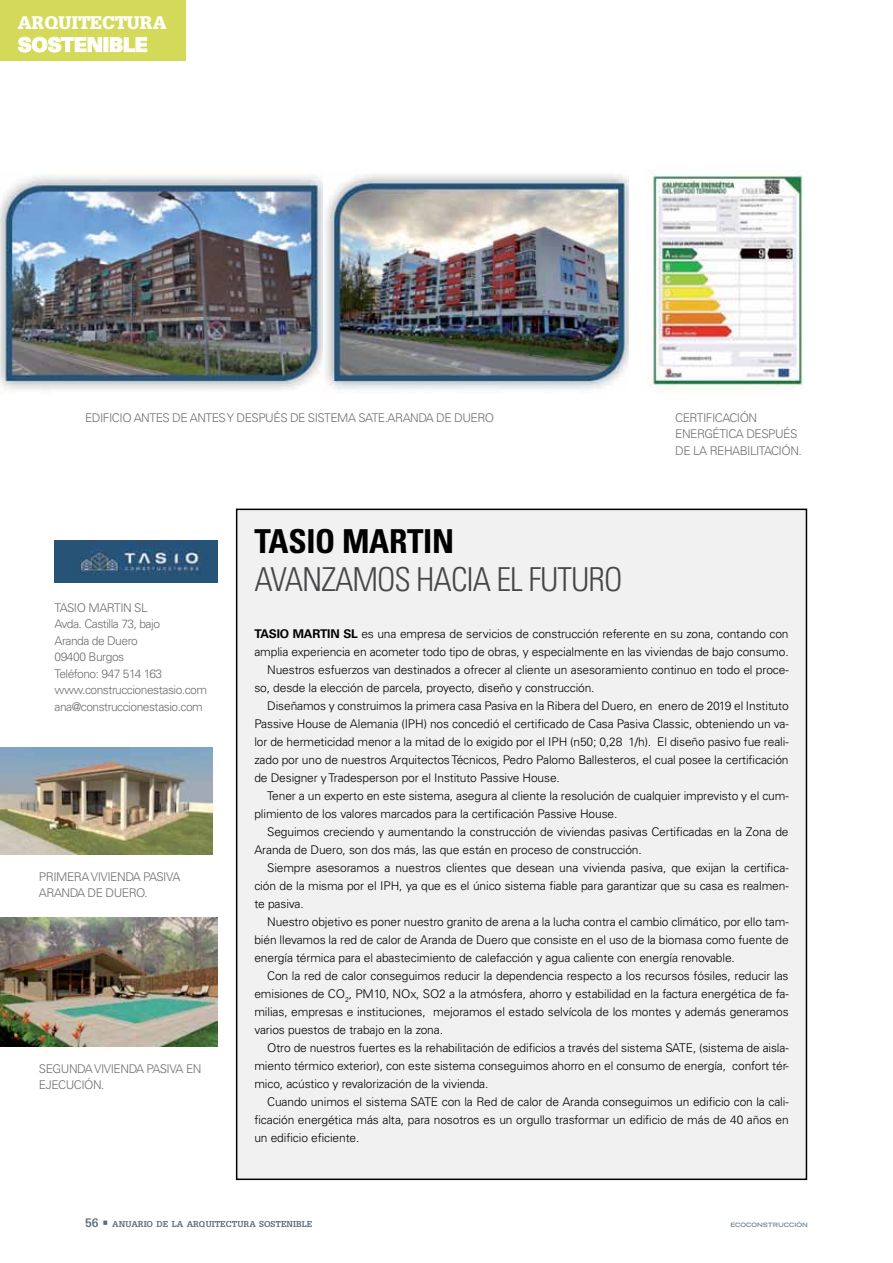
<style>
.page{position:relative;width:893px;height:1263px;background:#fff}
.page>*{position:absolute;margin:0;border:0;box-sizing:border-box;transform-origin:0 0}
.t1{font:300 condensed 33px "Univers";letter-spacing:-.03em;color:#464547}
.t2{font:700 condensed 33px "Univers";letter-spacing:-.01em;color:#000}
.t3{font:900 19.5px "Univers";letter-spacing:-.01em;color:#fff}
.t4{font:900 17.85px "Glypha";color:#fff}
.t5{font:300 12px "Univers";letter-spacing:-.01em;color:#000}
.t6{font:300 12px/16.5px "Univers";letter-spacing:-.04em;color:#6d6e71}
.t7{font:700 12px "Univers";color:#000}
.t8{font:700 8.4px "Glypha";color:#5c6f7c}
.t9{font:700 expanded 6px "Trade Gothic LT";color:#768894}
.s1{font-weight:700}
.s2{font-size:12px}
</style>
<div class="page">
<div style="left:237px;top:509px;width:569px;height:670px;background:#f1f1f2"></div>
<img style="left:55px;top:540px;width:163px;height:43px">
<div style="left:0;top:0;width:185px;height:61px;background:#d3da59"></div>
<svg style="left:18px;top:36px;width:84px;height:17px"></svg>
<svg style="left:110px;top:37px;width:38px;height:15px"></svg>
<img style="left:0;top:170px;width:629px;height:224px">
<img style="left:648px;top:169px;width:156px;height:225px">
<img style="left:0;top:748px;width:213px;height:106px">
<img style="left:0;top:917px;width:218px;height:129px">
<h3 class="t4" style="left:18px;top:12px;width:150px">ARQUITECTURA</h3>
<h2 class="t3" style="left:18px;top:32px;width:132px">SOSTENIBLE</h2>
<p class="t6" style="left:85px;top:409px;width:7px">edificio</p>
<p class="t6" style="left:134px;top:409px;width:9px">antes</p>
<p class="t6" style="left:172px;top:409px;width:33px">de Antes</p>
<p class="t6" style="left:227px;top:409px;width:18px">y desp</p>
<p class="t6" style="left:265px;top:409px;width:58px">ués de Sistema</p>
<p class="t6" style="left:359px;top:409px;width:46px">SATE.Aranda</p>
<p class="t6" style="left:436px;top:409px;width:43px">de Duero</p>
<p class="t6" style="left:675px;top:409px;width:15px">Certificaci</p>
<p class="t6" style="left:740px;top:409px;width:17px">ón</p>
<p class="t6" style="left:675px;top:426px;width:9px">energ</p>
<p class="t6" style="left:712px;top:426px;width:14px">ética</p>
<p class="t6" style="left:746px;top:426px;width:8px">desp</p>
<p class="t6" style="left:775px;top:426px;width:22px">ués</p>
<p class="t6" style="left:675px;top:442px;width:64px">de larehabilitaci</p>
<p class="t6" style="left:781px;top:442px;width:22px">ón.</p>
<p class="t6" style="left:55px;top:599px;width:154px">TASIO MARTIN SL<br>Avda. Castilla 73, bajo<br>Aranda de Duero<br>09400 Burgos<br>Teléfono: 947 514 163 www.construccionestasio.com ana@construccionestasio.com</p>
<p class="t6" style="left:39px;top:868px;width:15px">Primera</p>
<p class="t6" style="left:91px;top:868px;width:24px">vivienda</p>
<p class="t6" style="left:143px;top:868px;width:7px">pasi</p>
<p class="t6" style="left:166px;top:868px;width:14px">va</p>
<p class="t6" style="left:39px;top:884px;width:17px">Aranda</p>
<p class="t6" style="left:88px;top:884px;width:43px">de Duero</p>
<p class="t6" style="left:145px;top:884px;width:5px">.</p>
<p class="t6" style="left:39px;top:1060px;width:8px">seg</p>
<p class="t6" style="left:61px;top:1060px;width:17px">unda</p>
<p class="t6" style="left:94px;top:1060px;width:24px">vivienda</p>
<p class="t6" style="left:147px;top:1060px;width:7px">pasi</p>
<p class="t6" style="left:169px;top:1060px;width:25px">va en</p>
<p class="t6" style="left:39px;top:1076px;width:67px">ejecución.</p>
<h1 class="t2" style="left:254px;top:521px;width:201px">TASIO MARTIN</h1>
<h1 class="t1" style="left:254px;top:559px;width:370px">AVANZAMOS HACIA EL FUTURO</h1>
<p class="t7" style="left:254px;top:627px;width:8px">TASIO</p>
<p class="t7" style="left:293px;top:627px;width:9px">MARTIN</p>
<p class="t5" style="left:343px;top:626px;width:447px"><span class="s1">SL</span> es una empresa de servicios de construcción referente en su zona, contando con</p>
<p class="t5" style="left:254px;top:644px;width:536px">amplia experiencia en acometer todo tipo de obras, y especialmente en las viviendas de bajo consumo.</p>
<p class="t5" style="left:267px;top:662px;width:523px">Nuestros esfuerzos van destinados a ofrecer al cliente un asesoramiento continuo en todo el proce-</p>
<p class="t5" style="left:254px;top:680px;width:342px">so, desde la elección de parcela, proyecto, diseño y construcción.</p>
<p class="t5" style="left:267px;top:698px;width:523px">Diseñamos y construimos la primera casa Pasiva en la Ribera del Duero, en enero de 2019 el Instituto</p>
<p class="t5" style="left:254px;top:716px;width:536px">Passive House de Alemania (IPH) nos concedió el certificado de Casa Pasiva Classic, obteniendo un va-</p>
<p class="t5" style="left:254px;top:734px;width:536px">lor de hermeticidad menor a la mitad de lo exigido por el IPH (n50; 0,28 1/h). El diseño pasivo fue reali-</p>
<p class="t5" style="left:254px;top:752px;width:536px">zado por uno de nuestros Arquitectos Técnicos, Pedro Palomo Ballesteros, el cual posee la certificación</p>
<p class="t5" style="left:254px;top:770px;width:307px">de Designer y Tradesperson por el Instituto Passive House.</p>
<p class="t5" style="left:267px;top:788px;width:523px">Tener a un experto en este sistema, asegura al cliente la resolución de cualquier imprevisto y el cum-</p>
<p class="t5" style="left:254px;top:806px;width:365px">plimiento de los valores marcados para la certificación Passive House.</p>
<p class="t5" style="left:267px;top:824px;width:523px">Seguimos creciendo y aumentando la construcción de viviendas pasivas Certificadas en la Zona de</p>
<p class="t5" style="left:254px;top:842px;width:389px">Aranda de Duero, son dos más, las que están en proceso de construcción.</p>
<p class="t5" style="left:267px;top:860px;width:523px">Siempre asesoramos a nuestros clientes que desean una vivienda pasiva, que exijan la certifica-</p>
<p class="t5" style="left:254px;top:878px;width:536px">ción de la misma por el IPH , ya que es el único sistema fiable para garantizar que su casa es realmen-</p>
<p class="t5" style="left:254px;top:896px;width:51px">te pasiva.</p>
<p class="t5" style="left:267px;top:914px;width:523px">Nuestro objetivo es poner nuestro granito de arena a la lucha contra el cambio climático, por ello tam-</p>
<p class="t5" style="left:254px;top:932px;width:536px">bién llevamos la red de calor de Aranda de Duero que consiste en el uso de la biomasa como fuente de</p>
<p class="t5" style="left:254px;top:950px;width:482px">energía térmica para el abastecimiento de calefacción y agua caliente con energía renovable.</p>
<p class="t5" style="left:267px;top:968px;width:523px">Con la red de calor conseguimos reducir la dependencia respecto a los recursos fósiles, reducir las</p>
<p class="t5" style="left:254px;top:986px;width:536px">emisiones de CO<sub>2</sub>, PM10, NOx, SO2 a la atmósfera, ahorro y estabilidad en la factura energética de fa-</p>
<p class="t5" style="left:254px;top:1004px;width:536px">milias, empresas e instituciones, mejoramos el estado selvícola de los montes y además generamos</p>
<p class="t5" style="left:254px;top:1022px;width:190px">varios puestos de trabajo en la zona.</p>
<p class="t5" style="left:267px;top:1040px;width:523px">Otro de nuestros fuertes es la rehabilitación de edificios a través del sistema SATE, (sistema de aisla-</p>
<p class="t5" style="left:254px;top:1058px;width:536px">miento térmico exterior), con este sistema conseguimos ahorro en el consumo de energía, confort tér-</p>
<p class="t5" style="left:254px;top:1076px;width:236px">mico, acústico y revalorización de la vivienda.</p>
<p class="t5" style="left:267px;top:1094px;width:523px">Cuando unimos el sistema SATE con la Red de calor de Aranda conseguimos un edificio con la cali-</p>
<p class="t5" style="left:254px;top:1112px;width:536px">ficación energética más alta, para nosotros es un orgullo trasformar un edificio de más de 40 años en</p>
<p class="t5" style="left:254px;top:1130px;width:107px">un edificio eficiente.</p>
<p class="t8" style="left:85px;top:1218px;width:229px"><span class="s2">56 •</span> ANUARIO DE LA ARQUITECTURA SOSTENIBLE</p>
<p class="t9" style="left:731px;top:1220px;width:79px">ECOCONSTRUCCIÓN</p>
</div>
